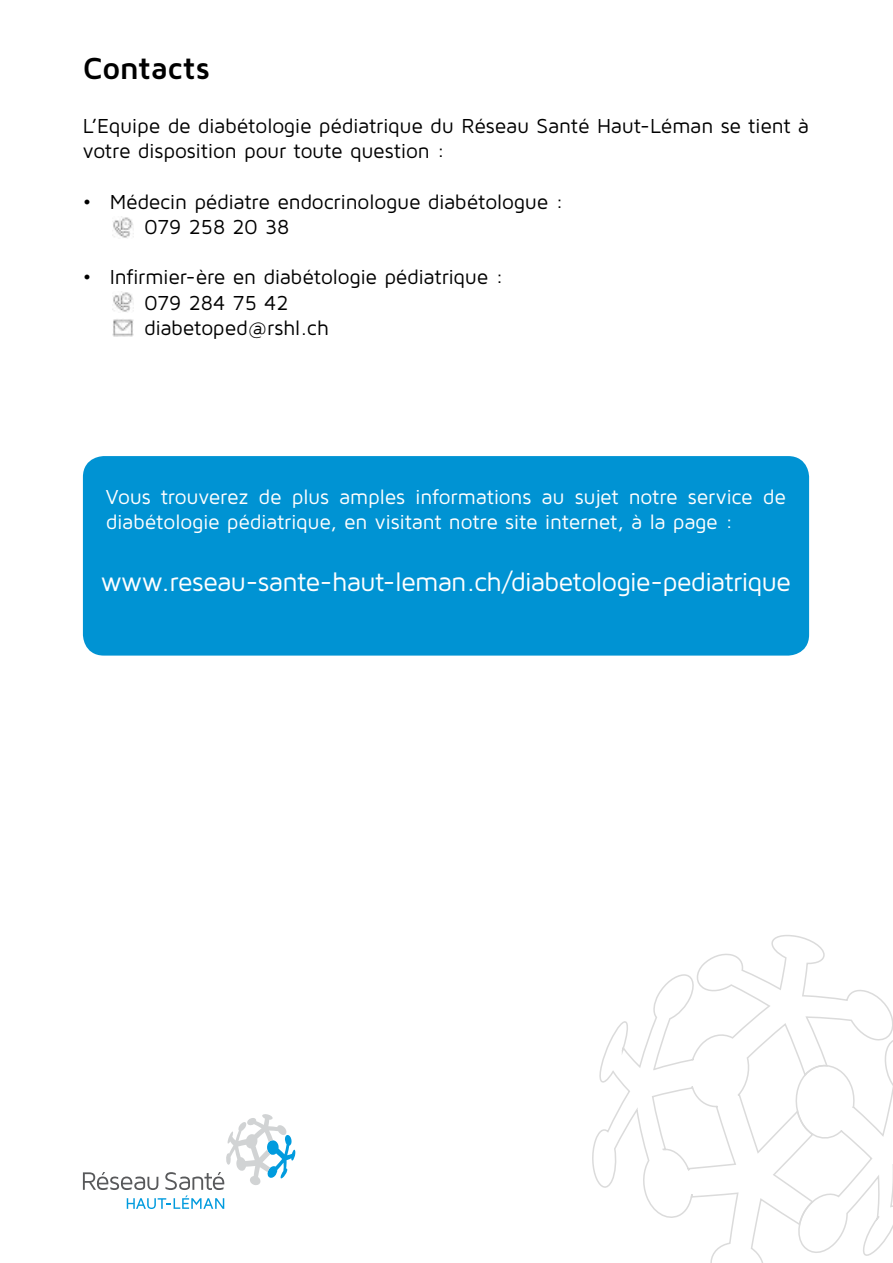
<style>
.page{position:relative;width:893px;height:1263px;background:#fff}
.page>*{position:absolute;margin:0;border:0;box-sizing:border-box;transform-origin:0 0}
.t1{font:700 31.5px "Maven Pro";letter-spacing:-.01em;color:#000}
.t2{font:27px "Maven Pro";letter-spacing:-.035em;color:#fff}
.t3{font:21px/25.2px "Maven Pro";letter-spacing:-.015em;color:#000}
.t4{font:21px/25.2px "Maven Pro";letter-spacing:-.015em;color:#fff}
</style>
<div class="page">
<svg style="left:592px;top:935px;width:301px;height:328px"></svg>
<div style="left:86px;top:459px;width:720px;height:194px;background:#0093d3;border-radius:18px"></div>
<div style="left:83px;top:456px;width:726px;height:200px;border:6px solid #0093d3;border-radius:18px"></div>
<img style="left:112px;top:291px;width:21px;height:21px">
<img style="left:112px;top:217px;width:21px;height:21px">
<img style="left:112px;top:319px;width:21px;height:17px">
<svg style="left:83px;top:1114px;width:213px;height:95px"></svg>
<h1 class="t1" style="left:83px;top:48px;width:129px">Contacts</h1>
<p class="t3" style="left:83px;top:113px;width:728px">L’Equipe de diabétologie pédiatrique du Réseau Santé Haut-Léman se tient à votre disposition pour toute question :</p>
<p class="t3" style="left:144px;top:188px;width:421px;text-indent:-61px">• Médecin pédiatre endocrinologue diabétologue :<br>079 258 20 38</p>
<p class="t3" style="left:144px;top:264px;width:361px;text-indent:-61px">• Infirmier-ère en diabétologie pédiatrique :<br>079 284 75 42<br>diabetoped@rshl.ch</p>
<p class="t4" style="left:106px;top:483px;width:682px">Vous trouverez de plus amples informations au sujet notre service de diabétologie pédiatrique, en visitant notre site internet, à la page :</p>
<p class="t2" style="left:101px;top:564px;width:692px">www.reseau-sante-haut-leman.ch/diabetologie-pediatrique</p>
</div>
